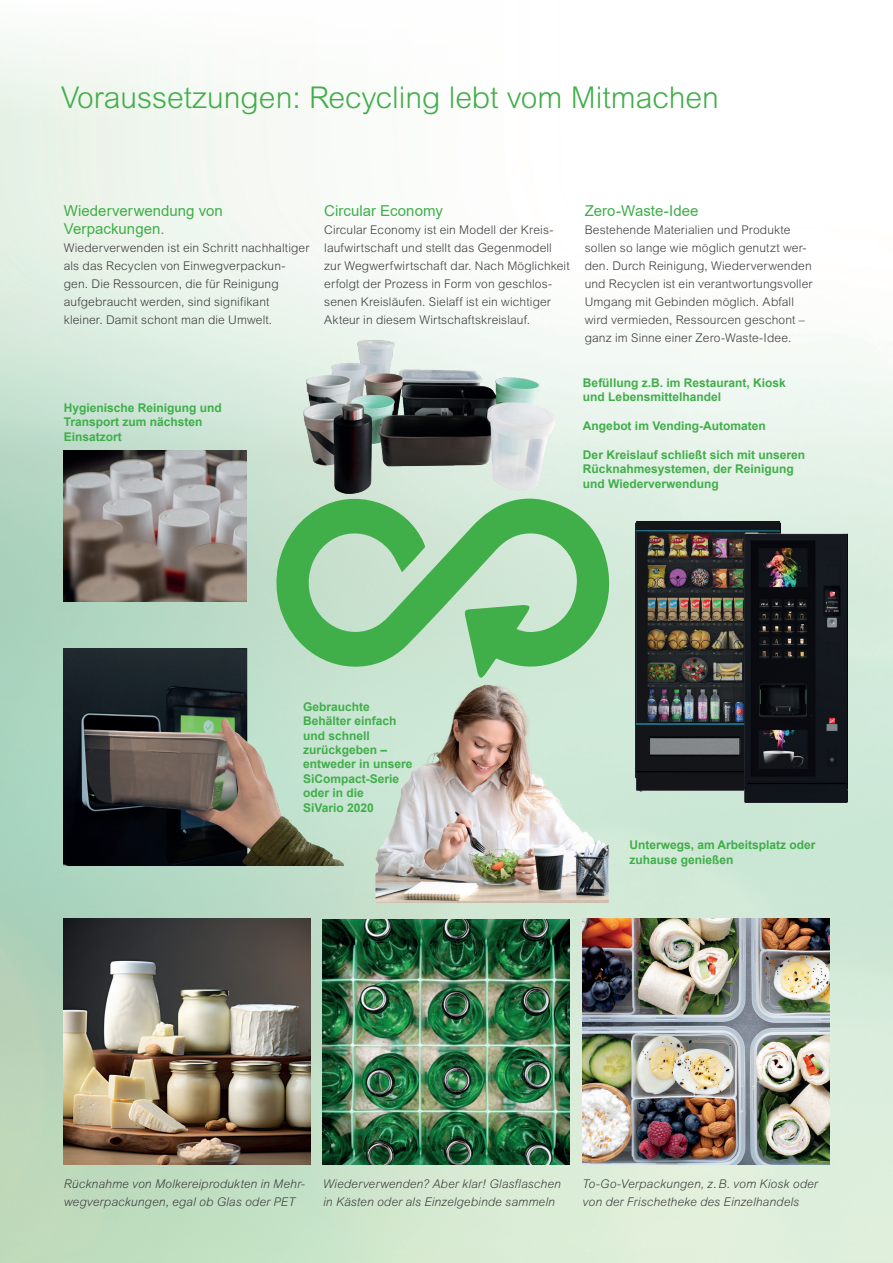
<style>
.page{position:relative;width:893px;height:1263px;background:#fff}
.page>*{position:absolute;margin:0;border:0;box-sizing:border-box;transform-origin:0 0}
.t1{font:300 30px "Arial MT Pro";color:#40ae49}
.t2{font:15px/18px "Arial";letter-spacing:.005em;color:#40ae49}
.t3{font:300 12px/18px "Arial MT Pro";letter-spacing:.01em;color:#3e3e3f}
.t4{font:700 12px/14.4px "Arial";color:#40ae49}
.t5{font:italic 300 12px/18px "Arial MT Pro";letter-spacing:.01em;color:#3e3e3f}
</style>
<div class="page">
<img style="left:0;top:41px;width:893px;height:1222px">
<img style="left:64px;top:918px;width:246px;height:247px">
<img style="left:323px;top:920px;width:247px;height:244px">
<img style="left:583px;top:918px;width:246px;height:247px">
<img style="left:636px;top:521px;width:145px;height:270px">
<img style="left:295px;top:666px;width:349px;height:236px">
<img style="left:64px;top:648px;width:279px;height:218px">
<img style="left:744px;top:532px;width:103px;height:270px">
<img style="left:64px;top:450px;width:183px;height:151px">
<svg style="left:260px;top:489px;width:354px;height:189px;background:#91cd99"></svg>
<img style="left:302px;top:330px;width:263px;height:166px">
<h1 class="t1" style="left:61px;top:79px;width:659px">Voraussetzungen: Recycling lebt vom Mitmachen</h1>
<p class="t2" style="left:64px;top:202px;width:161px">Wiederverwendung von<br>Verpackungen.</p>
<p class="t3" style="left:64px;top:239px;width:247px">Wiederverwenden ist ein Schritt nachhaltiger als das Recyclen von Einwegverpackun&shy;gen. Die Ressourcen, die für Reinigung aufgebraucht werden, sind signifikant kleiner. Damit schont man die Umwelt.</p>
<p class="t4" style="left:64px;top:401px;width:160px">Hygienische Reinigung und<br>Transport zum nächsten<br>Einsatzort</p>
<p class="t2" style="left:324px;top:202px;width:120px">Circular Economy</p>
<p class="t3" style="left:324px;top:221px;width:247px">Circular Economy ist ein Modell der Kreis&shy;laufwirtschaft und stellt das Gegenmodell zur Wegwerfwirtschaft dar. Nach Möglichkeit erfolgt der Prozess in Form von geschlos&shy;senen Kreisläufen. Sielaff ist ein wichtiger Akteur in diesem Wirtschaftskreislauf.</p>
<p class="t2" style="left:585px;top:202px;width:115px">Zero-Waste-Idee</p>
<p class="t3" style="left:585px;top:221px;width:229px">Bestehende Materialien und Produkte sollen so lange wie möglich genutzt wer&shy;den. Durch Reinigung, Wiederverwenden und Recyclen ist ein verantwortungsvoller Umgang mit Gebinden möglich. Abfall wird vermieden, Ressourcen geschont – ganz im Sinne einer Zero-Waste-Idee.</p>
<p class="t4" style="left:583px;top:375px;width:204px">Befüllung z.B. im Restaurant, Kiosk und Lebensmittelhandel</p>
<p class="t4" style="left:583px;top:419px;width:184px">Angebot im Vending-Automaten</p>
<p class="t4" style="left:583px;top:447px;width:224px">Der Kreislauf schließt sich mit unseren<br>Rücknahmesystemen, der Reinigung und Wiederverwendung</p>
<p class="t4" style="left:303px;top:699px;width:111px">Gebrauchte<br>Behälter einfach und schnell zurückgeben – entweder in unsere<br>SiCompact-Serie oder in die<br>SiVario 2020</p>
<p class="t4" style="left:629px;top:838px;width:188px">Unterwegs, am Arbeitsplatz oder zuhause genießen</p>
<p class="t5" style="left:64px;top:1175px;width:243px">Rücknahme von Molkereiprodukten in Mehr&shy;wegverpackungen, egal ob Glas oder PET</p>
<p class="t5" style="left:583px;top:1175px;width:237px">To-Go-Verpackungen, z. B. vom Kiosk oder von der Frischetheke des Einzelhandels</p>
<p class="t5" style="left:323px;top:1175px;width:239px">Wiederverwenden? Aber klar! Glasflaschen in Kästen oder als Einzelgebinde sammeln</p>
</div>
